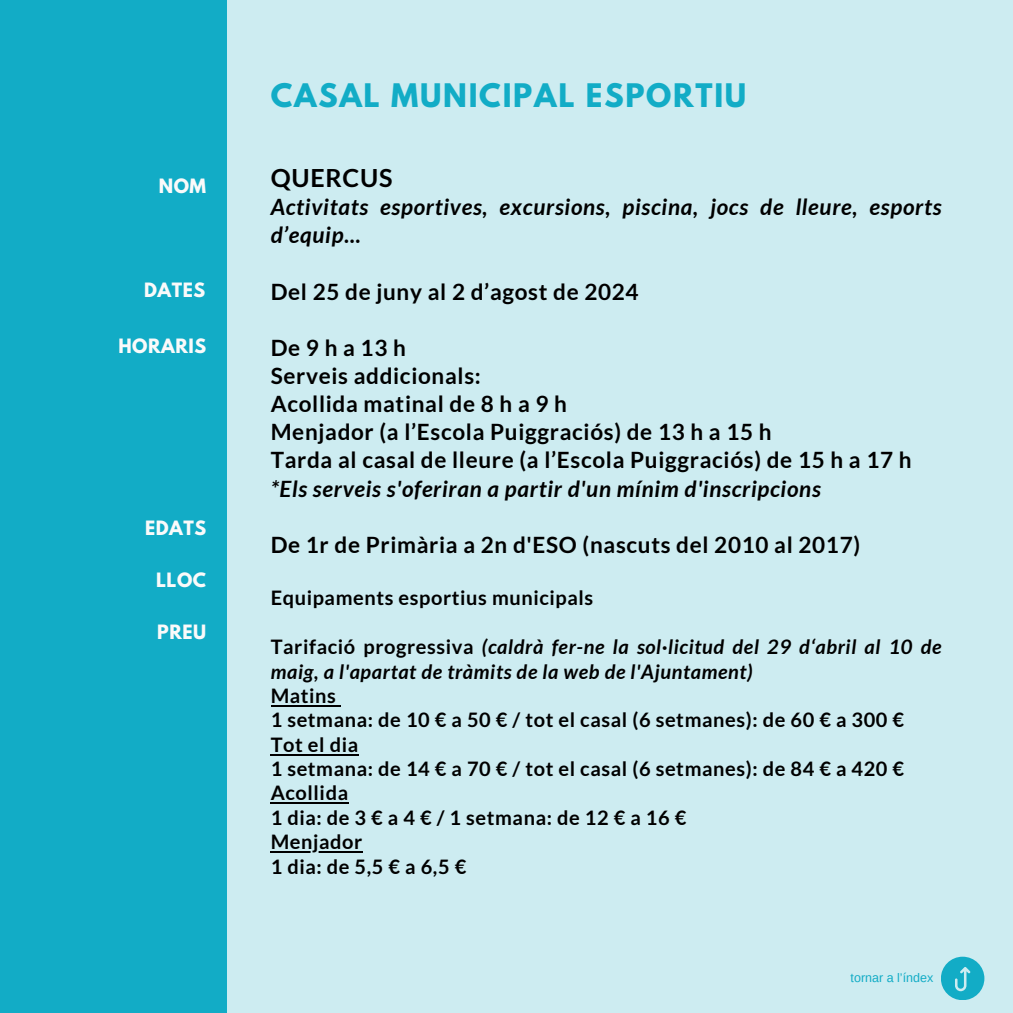
<style>
.page{position:relative;width:1013px;height:1013px;background:#fff}
.page>*{position:absolute;margin:0;border:0;box-sizing:border-box;transform-origin:0 0}
.t1{font:700 28.75px "League Spartan";letter-spacing:.06em;color:#12acc6}
.t2{font:700 25px "Lato";letter-spacing:.03em;color:#000}
.t3{font:700 22.5px/28.1px "Lato";letter-spacing:.03em;color:#000}
.t4{font:italic 700 22.5px/28.1px "Lato";letter-spacing:.03em;color:#000}
.t5{font:700 20px/24.4px "Lato";letter-spacing:.03em;color:#000}
.t6{font:italic 700 20px/24.4px "Lato";letter-spacing:.03em;color:#000}
.t7{font:700 17.5px "League Spartan";letter-spacing:.03em;color:#fafafa}
.t8{font:12.5px "Arimo";color:#12acc6}
.s1{font-style:normal}
</style>
<div class="page">
<div style="left:0;top:0;width:1012px;height:1012px;background:#cdecf1"></div>
<hr style="left:271px;top:704px;width:65px;height:2px;background:#000">
<hr style="left:271px;top:753px;width:88px;height:2px;background:#000">
<hr style="left:271px;top:802px;width:78px;height:2px;background:#000">
<hr style="left:271px;top:851px;width:92px;height:2px;background:#000">
<svg style="left:941px;top:956px;width:43px;height:43px"></svg>
<div style="left:0;top:0;width:227px;height:1012px;background:#12acc6"></div>
<p class="t7" style="left:159px;top:177px;width:49px">NOM</p>
<p class="t7" style="left:144px;top:281px;width:63px">DATES</p>
<p class="t7" style="left:118px;top:337px;width:89px">HORARIS</p>
<p class="t7" style="left:145px;top:519px;width:63px">EDATS</p>
<p class="t7" style="left:156px;top:571px;width:51px">LLOC</p>
<p class="t7" style="left:157px;top:623px;width:50px">PREU</p>
<p class="t1" style="left:271px;top:81px;width:477px">CASAL MUNICIPAL ESPORTIU</p>
<p class="t2" style="left:271px;top:162px;width:123px">QUERCUS</p>
<p class="t4" style="left:271px;top:192px;width:672px">Activitats esportives, excursions, piscina, jocs de lleure, esports d’equip...</p>
<p class="t3" style="left:271px;top:277px;width:369px">Del 25 de juny al 2 d’agost de 2024</p>
<p class="t3" style="left:271px;top:333px;width:642px">De9ha13h<br>Serveis addicionals:<br>Acollida matinal de 8 h a 9 h<br>Menjador (a l’Escola Puiggraciós) de 13 h a 15 h<br>Tarda al casal de lleure (a l’Escola Puiggraciós) de 15 h a 17 h</p>
<p class="t4" style="left:271px;top:474px;width:551px">*Els serveis s'oferiran a partir d'un mínim d'inscripcions</p>
<p class="t3" style="left:271px;top:530px;width:591px">De 1r de Primària a 2n d'ESO (nascuts del 2010 al 2017)</p>
<p class="t5" style="left:271px;top:585px;width:324px">Equipaments esportius municipals</p>
<p class="t6" style="left:271px;top:634px;width:672px"><span class="s1">Tarifació progressiva</span> (caldrà fer-ne la sol·licitud del 29 d‘abril al 10 de maig, a l'apartat de tràmits de la web de l'Ajuntament)</p>
<p class="t5" style="left:271px;top:683px;width:635px">Matins<br>1 setmana: de 10 € a 50 € / tot el casal (6 setmanes): de 60 € a 300 €<br>Tot el dia<br>1 setmana: de 14 € a 70 € / tot el casal (6 setmanes): de 84 € a 420 €<br>Acollida<br>1dia:de3€a4€/1setmana:de12€a16€<br>Menjador<br>1 dia: de 5,5 € a 6,5 €</p>
<p class="t8" style="left:850px;top:970px;width:84px">tornar a l’índex</p>
</div>
